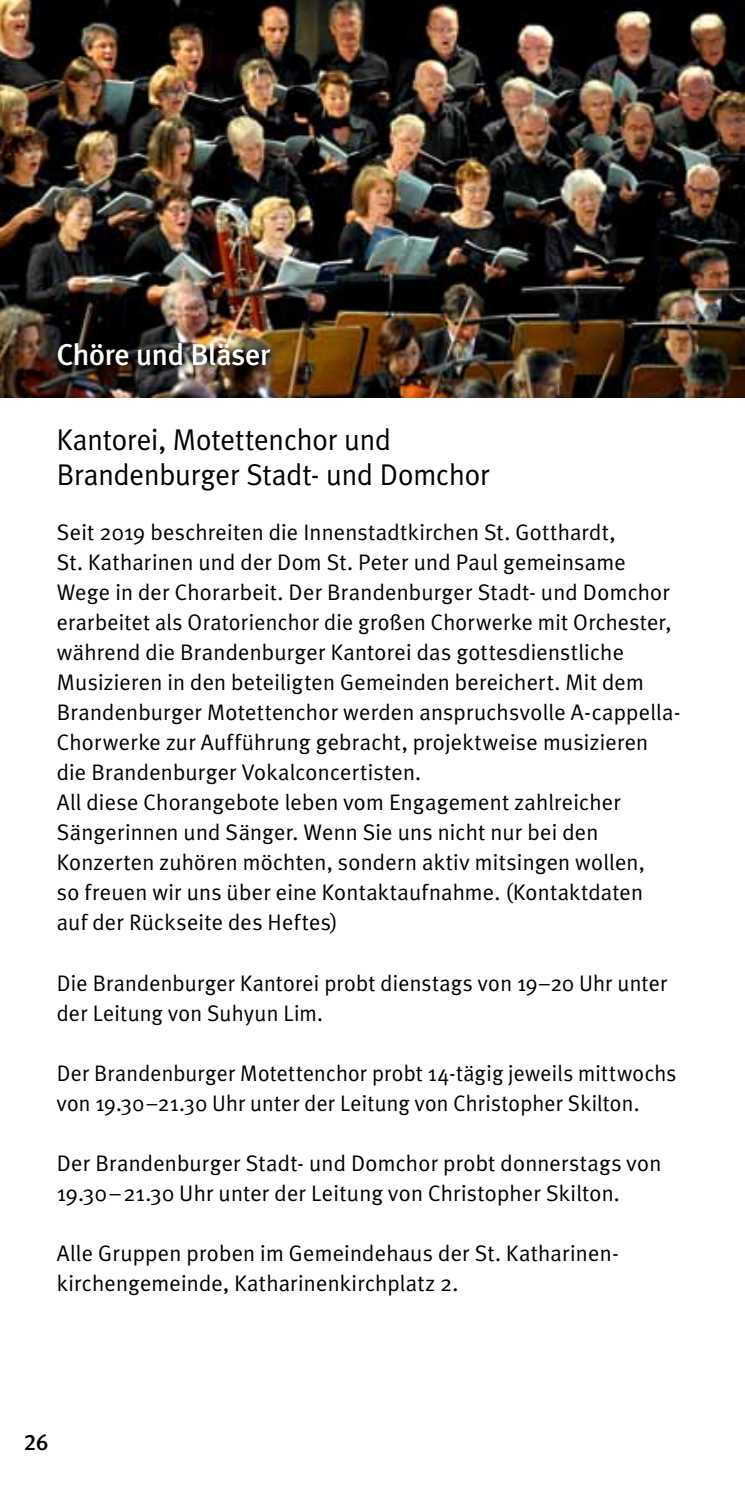
<style>
.page{position:relative;width:745px;height:1489px;background:#fff}
.page>*{position:absolute;margin:0;border:0;box-sizing:border-box;transform-origin:0 0}
.t1{font:30px/35px "Meta Plus Normal";letter-spacing:-.005em;color:#000}
.t2{font:500 30px "Meta Plus";letter-spacing:-.01em;color:#fff}
.t3{font:22.5px/30px "Meta Plus Normal";letter-spacing:.01em;color:#000}
.t4{font:22.5px "Meta Plus Medium Caps";color:#000}
</style>
<div class="page">
<img style="left:0;top:0;width:744px;height:397px">
<div style="left:55px;top:339px;width:226px;height:37px;background:#000;opacity:.98"></div>
<h1 class="t2" style="left:57px;top:337px;width:215px">Chöre und Bläser</h1>
<h1 class="t1" style="left:57px;top:422px;width:434px">Kantorei, Motettenchor und<br>Brandenburger Stadt- und Domchor</h1>
<p class="t3" style="left:57px;top:517px;width:625px">Seit 2019 beschreiten die Innenstadtkirchen St. Gotthardt,<br>St. Katharinen und der Dom St. Peter und Paul gemeinsame Wege in der Chorarbeit. Der Brandenburger Stadt- und Domchor erarbeitet als Oratorienchor die großen Chorwerke mit Orchester, während die Brandenburger Kantorei das gottesdienstliche Musizieren in den beteiligten Gemeinden bereichert. Mit dem Brandenburger Motettenchor werden anspruchsvolle A-cappella-Chorwerke zur Aufführung gebracht, projektweise musizieren die Brandenburger Vokalconcertisten.<br>All diese Chorangebote leben vom Engagement zahlreicher Sängerinnen und Sänger. Wenn Sie uns nicht nur bei den Konzerten zuhören möchten, sondern aktiv mitsingen wollen,<br>so freuen wir uns über eine Kontaktaufnahme. (Kontaktdaten<br>auf der Rückseite des Heftes)</p>
<p class="t3" style="left:57px;top:967px;width:611px">Die Brandenburger Kantorei probt dienstags von 19–20 Uhr unter der Leitung von Suhyun Lim.</p>
<p class="t3" style="left:57px;top:1057px;width:620px">Der Brandenburger Motettenchor probt 14-tägig jeweils mittwochs von 19.30–21.30 Uhr unter der Leitung von Christopher Skilton.</p>
<p class="t3" style="left:57px;top:1147px;width:605px">Der Brandenburger Stadt- und Domchor probt donnerstags von<br>19.30–21.30 Uhr unter der Leitung von Christopher Skilton.</p>
<p class="t3" style="left:57px;top:1237px;width:563px">Alle Gruppen proben im Gemeindehaus der St. Katharinen&shy;kirchengemeinde, Katharinenkirchplatz 2.</p>
<p class="t4" style="left:24px;top:1428px;width:25px">26</p>
</div>
